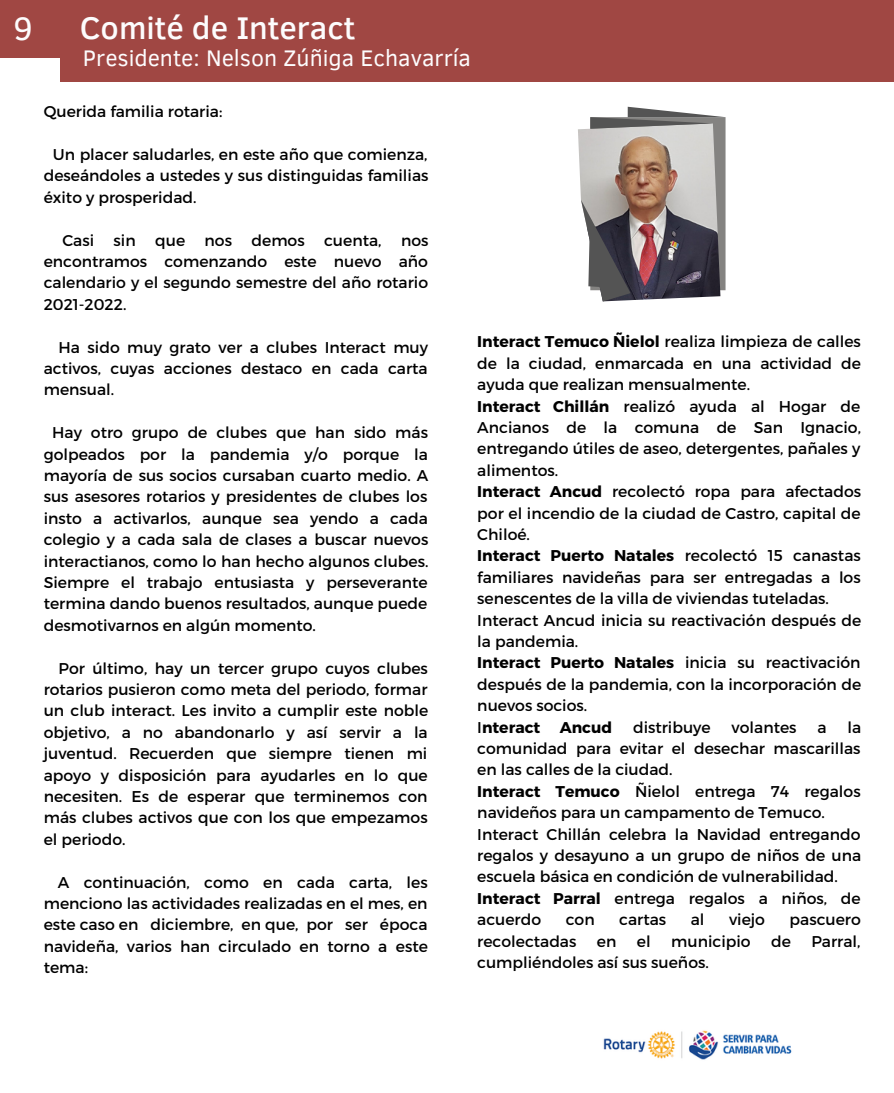
<style>
.page{position:relative;width:894px;height:1093px;background:#fff}
.page>*{position:absolute;margin:0;border:0;box-sizing:border-box;transform-origin:0 0}
.t1{font:33.3px "Clear Sans";color:#fdfcfd}
.t2{font:500 32.1px "Clear Sans";color:#fdfcfd}
.t3{font:23.1px "Clear Sans";color:#fdfcfd}
.t4{font:15.6px/21.5px "Montserrat";color:#000;text-align:justify}
.s1{font-weight:700}
</style>
<div class="page">
<img style="left:603px;top:1030px;width:189px;height:30px">
<div style="left:60px;top:0;width:833px;height:81px;background:#a04743"></div>
<div style="left:0;top:0;width:107px;height:57px;background:#a04743"></div>
<svg style="left:580px;top:107px;width:145px;height:194px;background:#938988"></svg>
<h1 class="t1" style="left:13px;top:4px;width:21px">9</h1>
<h2 class="t2" style="left:80px;top:5px;width:277px">Comité de Interact</h2>
<h3 class="t3" style="left:83px;top:41px;width:389px">Presidente: Nelson Zúñiga Echavarría</h3>
<p class="t4" style="left:44px;top:100px;width:180px">Querida familia rotaria:</p>
<p class="t4" style="left:44px;top:143px;width:386px;text-indent:9px">Un placer saludarles, en este año que comienza, deseándoles a ustedes y sus distinguidas familias éxito y prosperidad.</p>
<p class="t4" style="left:44px;top:228px;width:386px;text-indent:19px">Casi sin que nos demos cuenta, nos encontramos comenzando este nuevo año calendario y el segundo semestre del año rotario 2021-2022.</p>
<p class="t4" style="left:44px;top:335px;width:386px;text-indent:15px">Ha sido muy grato ver a clubes Interact muy activos, cuyas acciones destaco en cada carta mensual.</p>
<p class="t4" style="left:44px;top:421px;width:386px;text-indent:9px">Hay otro grupo de clubes que han sido más golpeados por la pandemia y/o porque la mayoría de sus socios cursaban cuarto medio. A sus asesores rotarios y presidentes de clubes los insto a activarlos, aunque sea yendo a cada colegio y a cada sala de clases a buscar nuevos interactianos, como lo han hecho algunos clubes.<br>Siempre el trabajo entusiasta y perseverante termina dando buenos resultados, aunque puede desmotivarnos en algún momento.</p>
<p class="t4" style="left:44px;top:656px;width:386px;text-indent:15px">Por último, hay un tercer grupo cuyos clubes rotarios pusieron como meta del periodo, formar un club interact. Les invito a cumplir este noble objetivo, a no abandonarlo y así servir a la juventud. Recuerden que siempre tienen mi apoyo y disposición para ayudarles en lo que necesiten. Es de esperar que terminemos con más clubes activos que con los que empezamos el periodo.</p>
<p class="t4" style="left:44px;top:870px;width:385px;text-indent:14px">A continuación, como en cada carta, les menciono las actividades realizadas en el mes, en este caso en diciembre, en que, por ser época navideña, varios han circulado en torno a este tema:</p>
<p class="t4" style="left:477px;top:330px;width:385px;text-align:left"><span class="s1">Interact Temuco Ñielol</span> realiza limpieza de calles de la ciudad, enmarcada en una actividad de ayuda que realizan mensualmente.<br><span class="s1">Interact Chillán</span> realizó ayuda al Hogar de Ancianos de la comuna de San Ignacio, entregando útiles de aseo, detergentes, pañales y alimentos.<br><span class="s1">Interact Ancud</span> recolectó ropa para afectados por el incendio de la ciudad de Castro, capital de Chiloé.<br><span class="s1">Interact Puerto Natales</span> recolectó 15 canastas familiares navideñas para ser entregadas a los senescentes de la villa de viviendas tuteladas.<br>Interact Ancud inicia su reactivación después de la pandemia.<br><span class="s1">Interact Puerto Natales</span> inicia su reactivación después de la pandemia, con la incorporación de nuevos socios.<br>I<span class="s1">nteract Ancud</span></p>
<p class="t4" style="left:633px;top:715px;width:79px">distribuye</p>
<p class="t4" style="left:731px;top:715px;width:66px">volantes</p>
<p class="t4" style="left:817px;top:715px;width:11px">a</p>
<p class="t4" style="left:477px;top:715px;width:385px;text-align:left;text-indent:370px">la comunidad para evitar el desechar mascarillas en las calles de la ciudad.<br><span class="s1">Interact Temuco</span> Ñielol entrega 74 regalos navideños para un campamento de Temuco.<br>Interact Chillán celebra la Navidad entregando regalos y desayuno a un grupo de niños de una escuela básica en condición de vulnerabilidad.<br><span class="s1">Interact Parral</span> entrega regalos a niños, de acuerdo</p>
<p class="t4" style="left:565px;top:908px;width:30px">con</p>
<p class="t4" style="left:619px;top:908px;width:48px">cartas</p>
<p class="t4" style="left:690px;top:908px;width:15px">al</p>
<p class="t4" style="left:728px;top:908px;width:38px">viejo</p>
<p class="t4" style="left:789px;top:908px;width:73px">pascuero</p>
<p class="t4" style="left:477px;top:929px;width:101px">recolectadas</p>
<p class="t4" style="left:596px;top:929px;width:21px">en</p>
<p class="t4" style="left:636px;top:929px;width:15px">el</p>
<p class="t4" style="left:671px;top:929px;width:81px">municipio</p>
<p class="t4" style="left:770px;top:929px;width:21px">de</p>
<p class="t4" style="left:811px;top:929px;width:51px">Parral,</p>
<p class="t4" style="left:477px;top:950px;width:233px">cumpliéndoles así sus sueños.</p>
</div>
